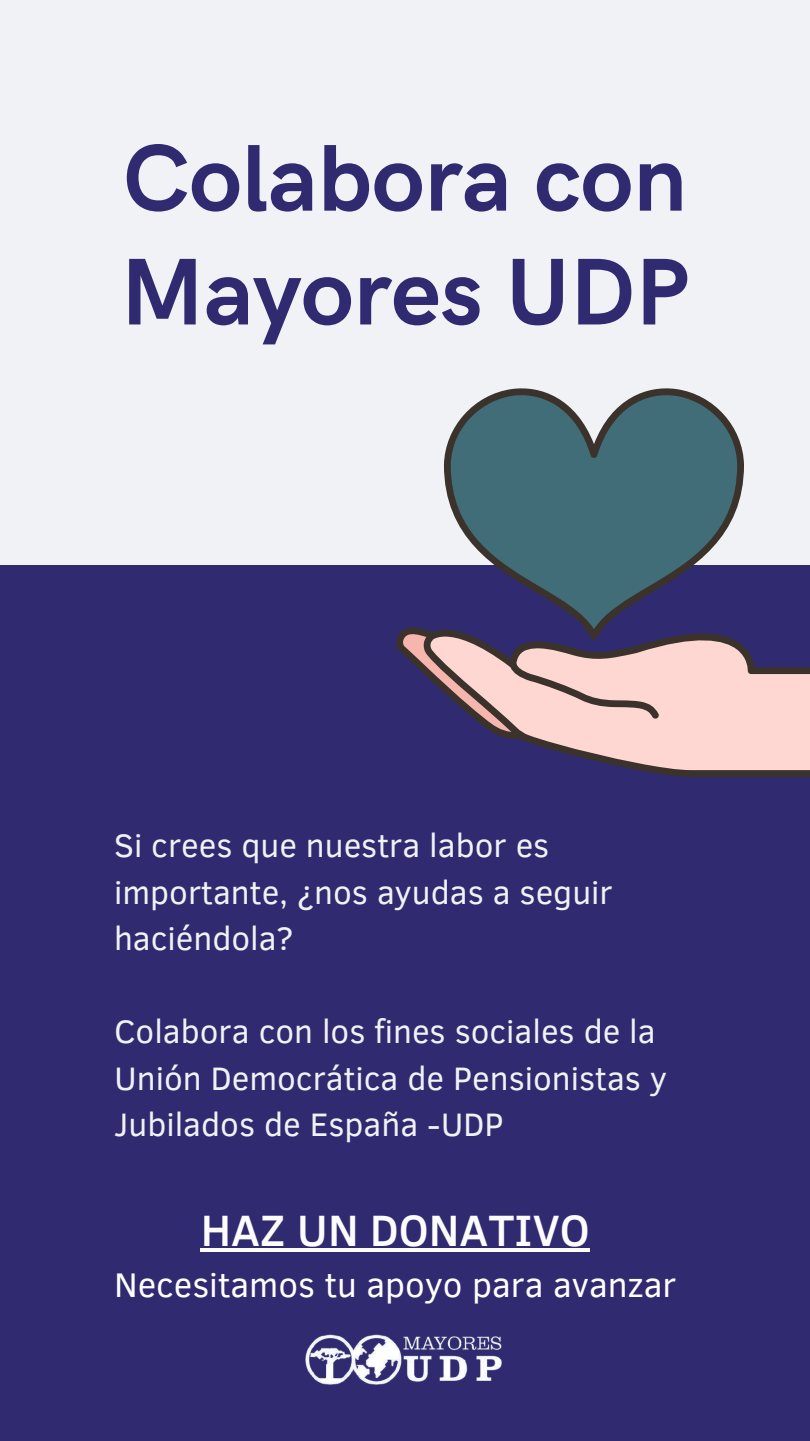
<style>
.page{position:relative;width:810px;height:1441px;background:#fff}
.page>*{position:absolute;margin:0;border:0;box-sizing:border-box;transform-origin:0 0}
.t1{font:700 95px/113.7px "HK Grotesk";color:#302b70}
.t2{font:500 45px "Clear Sans";color:#fcfcfc}
.t3{font:35px "Clear Sans";color:#fff}
.t4{font:33.3px/46.5px "Clear Sans";color:#f0f2f6}
</style>
<div class="page">
<div style="left:0;top:0;width:810px;height:1440px;background:#302b70"></div>
<div style="left:0;top:0;width:810px;height:564px;background:#f0f2f6"></div>
<svg style="left:444px;top:388px;width:300px;height:237px;fill:#406d77"></svg>
<svg style="left:396px;top:625px;width:414px;height:151px;fill:#ffd7d2"></svg>
<svg style="left:201px;top:1248px;width:389px;height:3px"></svg>
<img style="left:305px;top:1334px;width:197px;height:51px">
<h1 class="t1" style="left:121px;top:125px;width:570px">Colabora con<br>Mayores UDP</h1>
<p class="t4" style="left:114px;top:820px;width:500px">Si crees que nuestra labor es importante, ¿nos ayudas a seguir haciéndola?</p>
<p class="t4" style="left:114px;top:1006px;width:554px">Colabora con los fines sociales de la<br>Unión Democrática de Pensionistas y<br>Jubilados de España -UDP</p>
<h2 class="t2" style="left:201px;top:1197px;width:391px">HAZ UN DONATIVO</h2>
<p class="t3" style="left:114px;top:1258px;width:564px">Necesitamos tu apoyo para avanzar</p>
</div>
